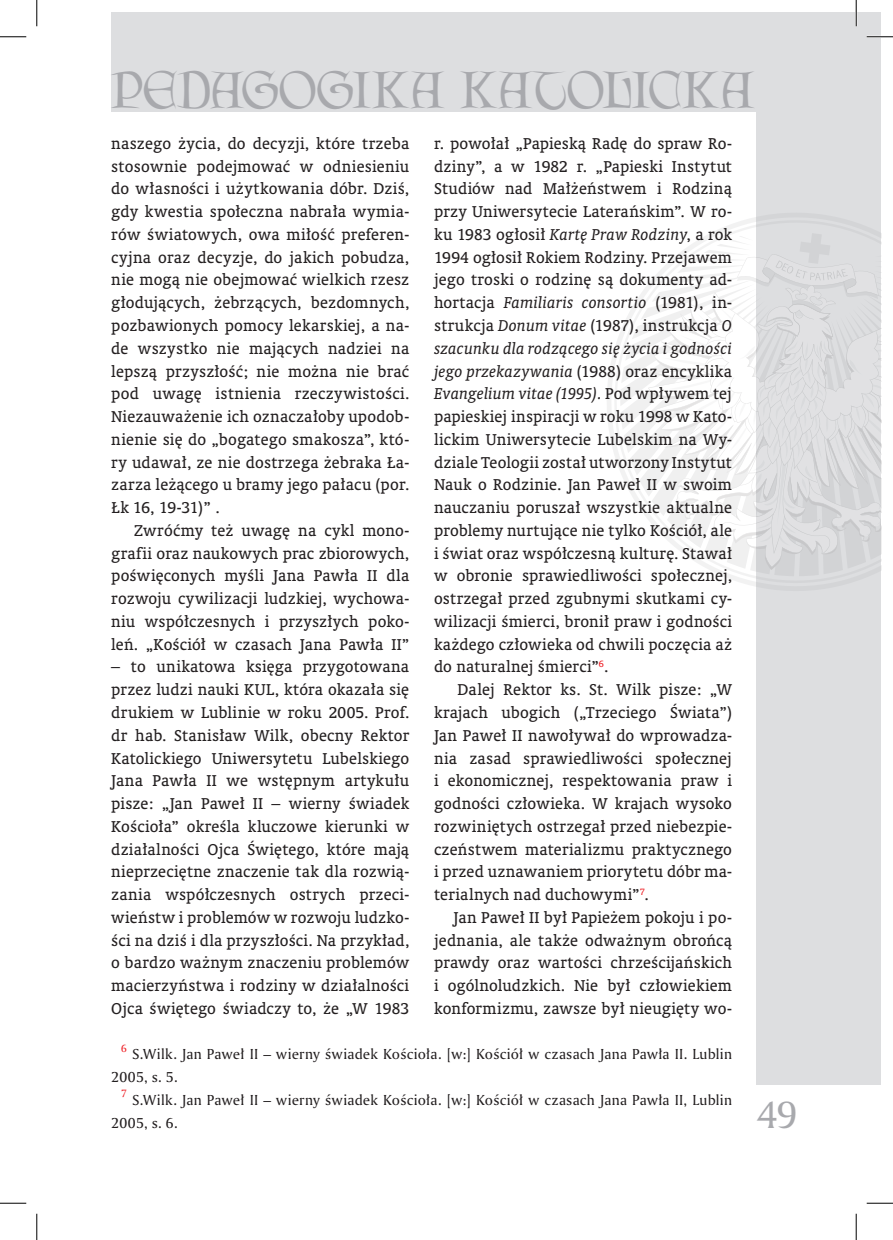
<style>
.page{position:relative;width:893px;height:1240px;background:#fff}
.page>*{position:absolute;margin:0;border:0;box-sizing:border-box;transform-origin:0 0}
.t1{font:46.55px "Lettergical PL";letter-spacing:-.005em;color:#a8a9ad}
.t2{font:36.75px "Amerigo PL";color:#a8a9ad}
.art-TEKST{font:15.75px/22.8px "Oranda PL";letter-spacing:.01em;color:#231f20;text-align:justify}
.art-przypis{font:14px/22.8px "Amerigo PL";letter-spacing:.015em;color:#231f20}
.art-przypis-2{font:10.15px "Amerigo PL";color:#ee1d23}
.s1{font-style:italic}
</style>
<div class="page">
<div style="left:756px;top:12px;width:124px;height:1071px;background:#dddee0"></div>
<div style="left:111px;top:12px;width:769px;height:99px;background:#dddee0"></div>
<svg style="left:607px;top:217px;width:149px;height:369px"></svg>
<svg style="left:620px;top:233px;width:261px;height:343px"></svg>
<hr style="left:866px;top:36px;width:26px;height:2px;background:#fff">
<hr style="left:854px;top:0;width:2px;height:26px;background:#fff">
<svg style="left:0;top:36px;width:26px;height:1px"></svg>
<svg style="left:866px;top:36px;width:26px;height:1px"></svg>
<svg style="left:0;top:1202px;width:26px;height:1px"></svg>
<svg style="left:866px;top:1202px;width:26px;height:1px"></svg>
<svg style="left:36px;top:0;width:1px;height:26px"></svg>
<svg style="left:36px;top:1213px;width:1px;height:26px"></svg>
<svg style="left:855px;top:0;width:1px;height:26px"></svg>
<svg style="left:855px;top:1213px;width:1px;height:26px"></svg>
<h1 class="t1" style="left:111px;top:61px;width:644px">PEDAGOGIKA KATOLICKA</h1>
<p class="art-TEKST" style="left:111px;top:132px;width:299px">naszego życia, do decyzji, które trzeba stosownie podejmować w odniesieniu do własności i użytkowania dóbr. Dziś, gdy kwestia społeczna nabrała wymia&shy;rów światowych, owa miłość preferen&shy;cyjna oraz decyzje, do jakich pobudza, nie mogą nie obejmować wielkich rzesz głodujących, żebrzących, bezdomnych, pozbawionych pomocy lekarskiej, a na&shy;de wszystko nie mających nadziei na lepszą przyszłość; nie można nie brać pod uwagę istnienia rzeczywistości.<br>Niezauważenie ich oznaczałoby upodob&shy;nienie się do „bogatego smakosza”, któ&shy;ry udawał, ze nie dostrzega żebraka Ła&shy;zarza leżącego u bramy jego pałacu (por.<br>Łk 16, 19-31)” .</p>
<p class="art-TEKST" style="left:111px;top:518px;width:299px;text-indent:23px">Zwróćmy też uwagę na cykl mono&shy;grafii oraz naukowych prac zbiorowych, poświęconych myśli Jana Pawła II dla rozwoju cywilizacji ludzkiej, wychowa&shy;niu współczesnych i przyszłych poko&shy;leń. „Kościół w czasach Jana Pawła II”</p>
<p class="art-TEKST" style="left:111px;top:655px;width:299px">– to unikatowa księga przygotowana przez ludzi nauki KUL, która okazała się drukiem w Lublinie w roku 2005. Prof. dr hab. Stanisław Wilk, obecny Rektor Katolickiego Uniwersytetu Lubelskiego Jana Pawła II we wstępnym artykułu pisze: „Jan Paweł II – wierny świadek Kościoła” określa kluczowe kierunki w działalności Ojca Świętego, które mają nieprzeciętne znaczenie tak dla rozwią&shy;zania współczesnych ostrych przeci&shy;wieństw i problemów w rozwoju ludzko&shy;ści na dziś i dla przyszłości. Na przykład, o bardzo ważnym znaczeniu problemów macierzyństwa i rodziny w działalności Ojca świętego świadczy to, że „W 1983</p>
<p class="art-TEKST" style="left:434px;top:132px;width:299px">r. powołał „Papieską Radę do spraw Ro&shy;dziny”, a w 1982 r. „Papieski Instytut Studiów nad Małżeństwem i Rodziną przy Uniwersytecie Laterańskim”. W ro&shy;ku 1983 ogłosił <span class="s1">Kartę Praw Rodziny</span>, a rok 1994 ogłosił Rokiem Rodziny. Przejawem jego troski o rodzinę są dokumenty ad&shy;hortacja <span class="s1">Familiaris consortio</span> (1981), in&shy;strukcja <span class="s1">Donum vitae</span> (1987), instrukcja <span class="s1">O szacunku dla rodzącego się życia i godności jego przekazywania</span> (1988) oraz encyklika <span class="s1">Evangelium vitae (1995).</span> Pod wpływem tej papieskiej inspiracji w roku 1998 w Kato&shy;lickim Uniwersytecie Lubelskim na Wy&shy;dziale Teologii został utworzony Instytut Nauk o Rodzinie. Jan Paweł II w swoim nauczaniu poruszał wszystkie aktualne problemy nurtujące nie tylko Kościół, ale i świat oraz współczesną kulturę. Stawał w obronie sprawiedliwości społecznej, ostrzegał przed zgubnymi skutkami cy&shy;wilizacji śmierci, bronił praw i godności każdego człowieka od chwili poczęcia aż do naturalnej śmierci”<sup>6</sup>.</p>
<p class="art-TEKST" style="left:434px;top:678px;width:299px;text-indent:23px">Dalej Rektor ks. St. Wilk pisze: „W krajach ubogich („Trzeciego Świata”)<br>Jan Paweł II nawoływał do wprowadza&shy;nia zasad sprawiedliwości społecznej i ekonomicznej, respektowania praw i godności człowieka. W krajach wysoko rozwiniętych ostrzegał przed niebezpie&shy;czeństwem materializmu praktycznego i przed uznawaniem priorytetu dóbr ma&shy;terialnych nad duchowymi”<sup>7</sup>.</p>
<p class="art-TEKST" style="left:434px;top:905px;width:299px;text-indent:19px">Jan Paweł II był Papieżem pokoju i po&shy;jednania, ale także odważnym obrońcą prawdy oraz wartości chrześcijańskich i ogólnoludzkich. Nie był człowiekiem konformizmu, zawsze był nieugięty wo-</p>
<p class="art-przypis-2" style="left:121px;top:1041px;width:7px">6</p>
<p class="art-przypis" style="left:111px;top:1042px;width:622px;text-indent:21px">S.Wilk. Jan Paweł II – wierny świadek Kościoła. [w:] Kościół w czasach Jana Pawła II. Lublin<br>2005, s. 5.</p>
<p class="art-przypis-2" style="left:121px;top:1086px;width:7px">7</p>
<p class="art-przypis" style="left:111px;top:1088px;width:622px;text-indent:21px">S.Wilk. Jan Paweł II – wierny świadek Kościoła. [w:] Kościół w czasach Jana Pawła II, Lublin<br>2005, s. 6.</p>
<h2 class="t2" style="left:756px;top:1089px;width:42px">49</h2>
</div>
